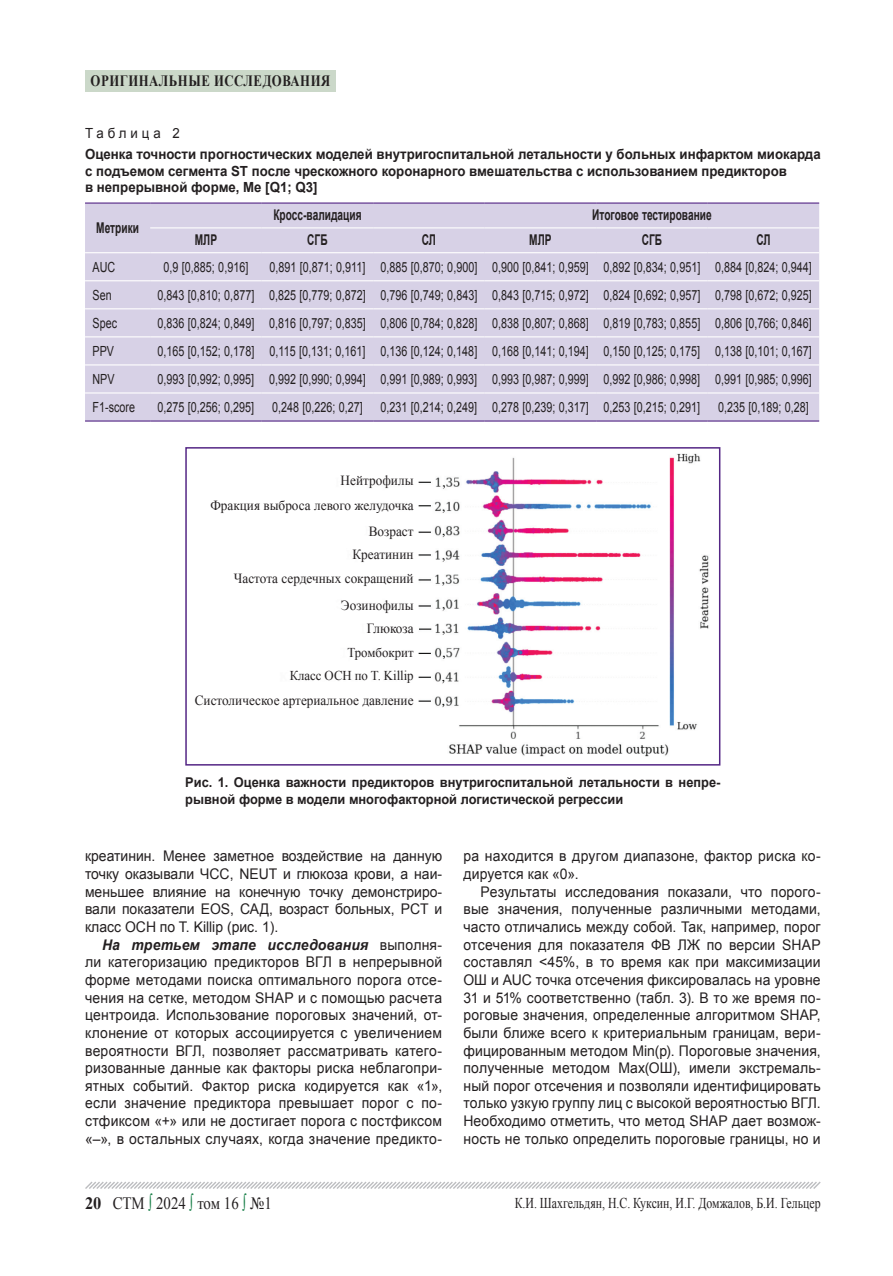
<style>
.page{position:relative;width:893px;height:1276px;background:#fff}
.page>*{position:absolute;margin:0;border:0;box-sizing:border-box;transform-origin:0 0}
.t1{font:17.4px "Times New Roman";color:#231f20;scale:.86 1}
.t2{font:700 15.75px "Times New Roman";letter-spacing:.04em;color:#231f20;scale:.81 1}
.t3{font:15px "Times New Roman";color:#231f20;scale:.79 1}
.t4{font:700 14.85px "Arial";letter-spacing:.005em;color:#231f20;scale:.68 1}
.t5{font:14.7px/17.7px "Arial";letter-spacing:.015em;color:#231f20;text-align:justify;scale:.95 1}
.t6{font:13.95px "Arial";letter-spacing:.005em;color:#231f20;scale:.77 1}
.t7{font:700 13.95px/16.8px "Arial";color:#231f20;scale:.95 1}
.t8{font:13.95px/22.8px "Times New Roman";color:#231f20;text-align:right;scale:.95 1}
.t9{font:13.95px "Arial";letter-spacing:.3em;color:#231f20;scale:.95 1}
.t10{font:700 13.5px/16.2px "Arial";color:#231f20;scale:.95 1}
.t11{font:13.5px "Times New Roman";letter-spacing:-.005em;color:#231f20;scale:.95 1}
.s1{font-weight:700;font-style:italic}
.s2{font-weight:700}
.s3{color:#127c43}
</style>
<div class="page">
<svg style="left:85px;top:1181px;width:736px;height:8px"></svg>
<div style="left:85px;top:70px;width:251px;height:21px;background:#cbd8c9"></div>
<div style="left:85px;top:204px;width:734px;height:216px;background:#d7d1e6"></div>
<hr style="left:150px;top:227px;width:112px;height:1px;background:#fff">
<hr style="left:262px;top:227px;width:111px;height:1px;background:#fff">
<hr style="left:373px;top:227px;width:112px;height:1px;background:#fff">
<hr style="left:485px;top:227px;width:111px;height:1px;background:#fff">
<hr style="left:596px;top:227px;width:112px;height:1px;background:#fff">
<hr style="left:708px;top:227px;width:111px;height:1px;background:#fff">
<hr style="left:85px;top:252px;width:65px;height:1px;background:#fff">
<hr style="left:150px;top:252px;width:112px;height:1px;background:#fff">
<hr style="left:262px;top:252px;width:111px;height:1px;background:#fff">
<hr style="left:373px;top:252px;width:112px;height:1px;background:#fff">
<hr style="left:485px;top:252px;width:111px;height:1px;background:#fff">
<hr style="left:596px;top:252px;width:112px;height:1px;background:#fff">
<hr style="left:708px;top:252px;width:111px;height:1px;background:#fff">
<hr style="left:85px;top:280px;width:65px;height:1px;background:#fff">
<hr style="left:150px;top:280px;width:112px;height:1px;background:#fff">
<hr style="left:262px;top:280px;width:111px;height:1px;background:#fff">
<hr style="left:373px;top:280px;width:112px;height:1px;background:#fff">
<hr style="left:485px;top:280px;width:111px;height:1px;background:#fff">
<hr style="left:596px;top:280px;width:112px;height:1px;background:#fff">
<hr style="left:708px;top:280px;width:111px;height:1px;background:#fff">
<hr style="left:85px;top:308px;width:65px;height:1px;background:#fff">
<hr style="left:150px;top:308px;width:112px;height:1px;background:#fff">
<hr style="left:262px;top:308px;width:111px;height:1px;background:#fff">
<hr style="left:373px;top:308px;width:112px;height:1px;background:#fff">
<hr style="left:485px;top:308px;width:111px;height:1px;background:#fff">
<hr style="left:596px;top:308px;width:112px;height:1px;background:#fff">
<hr style="left:708px;top:308px;width:111px;height:1px;background:#fff">
<hr style="left:85px;top:336px;width:65px;height:1px;background:#fff">
<hr style="left:150px;top:336px;width:112px;height:1px;background:#fff">
<hr style="left:262px;top:336px;width:111px;height:1px;background:#fff">
<hr style="left:373px;top:336px;width:112px;height:1px;background:#fff">
<hr style="left:485px;top:336px;width:111px;height:1px;background:#fff">
<hr style="left:596px;top:336px;width:112px;height:1px;background:#fff">
<hr style="left:708px;top:336px;width:111px;height:1px;background:#fff">
<hr style="left:85px;top:364px;width:65px;height:1px;background:#fff">
<hr style="left:150px;top:364px;width:112px;height:1px;background:#fff">
<hr style="left:262px;top:364px;width:111px;height:1px;background:#fff">
<hr style="left:373px;top:364px;width:112px;height:1px;background:#fff">
<hr style="left:485px;top:364px;width:111px;height:1px;background:#fff">
<hr style="left:596px;top:364px;width:112px;height:1px;background:#fff">
<hr style="left:708px;top:364px;width:111px;height:1px;background:#fff">
<hr style="left:85px;top:392px;width:65px;height:1px;background:#fff">
<hr style="left:150px;top:392px;width:112px;height:1px;background:#fff">
<hr style="left:262px;top:392px;width:111px;height:1px;background:#fff">
<hr style="left:373px;top:392px;width:112px;height:1px;background:#fff">
<hr style="left:485px;top:392px;width:111px;height:1px;background:#fff">
<hr style="left:596px;top:392px;width:112px;height:1px;background:#fff">
<hr style="left:708px;top:392px;width:111px;height:1px;background:#fff">
<hr style="left:85px;top:202px;width:65px;height:2px;background:#542685">
<hr style="left:150px;top:202px;width:112px;height:2px;background:#542685">
<hr style="left:262px;top:202px;width:111px;height:2px;background:#542685">
<hr style="left:373px;top:202px;width:112px;height:2px;background:#542685">
<hr style="left:485px;top:202px;width:111px;height:2px;background:#542685">
<hr style="left:596px;top:202px;width:112px;height:2px;background:#542685">
<hr style="left:708px;top:202px;width:111px;height:2px;background:#542685">
<hr style="left:85px;top:420px;width:65px;height:1px;background:#542685">
<hr style="left:150px;top:420px;width:112px;height:1px;background:#542685">
<hr style="left:262px;top:420px;width:111px;height:1px;background:#542685">
<hr style="left:373px;top:420px;width:112px;height:1px;background:#542685">
<hr style="left:485px;top:420px;width:111px;height:1px;background:#542685">
<hr style="left:596px;top:420px;width:112px;height:1px;background:#542685">
<hr style="left:708px;top:420px;width:111px;height:1px;background:#542685">
<img style="left:418px;top:453px;width:291px;height:304px">
<div style="left:185px;top:447px;width:535px;height:318px;border:2px solid #542685"></div>
<p class="t2" style="left:91px;top:70px;width:297px">оригинальные исследования</p>
<p class="t9" style="left:85px;top:124px;width:101px">Таблица 2</p>
<p class="t7" style="left:85px;top:146px;width:776px">Оценка точности прогностических моделей внутригоспитальной летальности у больных инфарктом миокарда с подъемом сегмента ST после чрескожного коронарного вмешательства с использованием предикторов<br>в непрерывной форме, Me [Q1; Q3]</p>
<p class="t4" style="left:96px;top:218px;width:64px">Метрики</p>
<p class="t2" style="left:87px;top:70px;width:158px">биотехнологии</p>
<p class="t4" style="left:273px;top:205px;width:131px">Кросс-валидация</p>
<p class="t4" style="left:592px;top:205px;width:177px">Итоговое тестирование</p>
<p class="t4" style="left:195px;top:230px;width:34px">МЛР</p>
<p class="t4" style="left:307px;top:230px;width:31px">СГБ</p>
<p class="t4" style="left:422px;top:230px;width:22px">СЛ</p>
<p class="t4" style="left:529px;top:230px;width:34px">МЛР</p>
<p class="t4" style="left:642px;top:230px;width:31px">СГБ</p>
<p class="t4" style="left:756px;top:230px;width:22px">СЛ</p>
<p class="t6" style="left:93px;top:258px;width:31px">AUC</p>
<p class="t6" style="left:164px;top:258px;width:112px">0,9 [0,885; 0,916]</p>
<p class="t6" style="left:269px;top:258px;width:706px">0,891 [0,871; 0,911] 0,885 [0,870; 0,900] 0,900 [0,841; 0,959] 0,892 [0,834; 0,951] 0,884 [0,824; 0,944]</p>
<p class="t6" style="left:93px;top:286px;width:26px">Sen</p>
<p class="t6" style="left:158px;top:286px;width:851px">0,843 [0,810; 0,877] 0,825 [0,779; 0,872] 0,796 [0,749; 0,843] 0,843 [0,715; 0,972] 0,824 [0,692; 0,957] 0,798 [0,672; 0,925]</p>
<p class="t6" style="left:93px;top:314px;width:33px">Spec</p>
<p class="t6" style="left:158px;top:314px;width:851px">0,836 [0,824; 0,849] 0,816 [0,797; 0,835] 0,806 [0,784; 0,828] 0,838 [0,807; 0,868] 0,819 [0,783; 0,855] 0,806 [0,766; 0,846]</p>
<p class="t6" style="left:93px;top:342px;width:29px">PPV</p>
<p class="t6" style="left:158px;top:342px;width:851px">0,165 [0,152; 0,178] 0,115 [0,131; 0,161] 0,136 [0,124; 0,148] 0,168 [0,141; 0,194] 0,150 [0,125; 0,175] 0,138 [0,101; 0,167]</p>
<p class="t6" style="left:92px;top:370px;width:30px">NPV</p>
<p class="t6" style="left:158px;top:370px;width:851px">0,993 [0,992; 0,995] 0,992 [0,990; 0,994] 0,991 [0,989; 0,993] 0,993 [0,987; 0,999] 0,992 [0,986; 0,998] 0,991 [0,985; 0,996]</p>
<p class="t6" style="left:92px;top:398px;width:57px">F1-score</p>
<p class="t6" style="left:158px;top:398px;width:127px">0,275 [0,256; 0,295]</p>
<p class="t6" style="left:272px;top:398px;width:119px">0,248 [0,226; 0,27]</p>
<p class="t6" style="left:381px;top:398px;width:417px">0,231 [0,214; 0,249] 0,278 [0,239; 0,317] 0,253 [0,215; 0,291]</p>
<p class="t6" style="left:718px;top:398px;width:119px">0,235 [0,189; 0,28]</p>
<p class="t8" style="left:341px;top:469px;width:78px">Нейтрофилы</p>
<p class="t8" style="left:352px;top:520px;width:66px">Возраст креатинин</p>
<p class="t8" style="left:341px;top:593px;width:78px">Эозинофилы<br>Глюкоза</p>
<p class="t8" style="left:210px;top:494px;width:215px">фракция выброса левого желудочка</p>
<p class="t8" style="left:234px;top:567px;width:191px">Частота сердечных сокращений</p>
<p class="t11" style="left:347px;top:644px;width:71px">Тромбокрит</p>
<p class="t11" style="left:290px;top:666px;width:132px">Класс ОСН по T. Killip</p>
<p class="t8" style="left:195px;top:688px;width:232px">Систолическое артериальное давление</p>
<p class="t10" style="left:185px;top:775px;width:565px">Рис. 1. Оценка важности предикторов внутригоспитальной летальности в непре&shy;рывной форме в модели многофакторной логистической регрессии</p>
<p class="t5" style="left:85px;top:847px;width:377px">креатинин. Менее заметное воздействие на данную точку оказывали ЧСС, NEUT и глюкоза крови, а наи&shy;меньшее влияние на конечную точку демонстриро&shy;вали показатели EOS, САД, возраст больных, PCT и класс ОСН по T. Killip (рис. 1).</p>
<p class="t5" style="left:85px;top:936px;width:377px;text-indent:17px"><span class="s1">На третьем этапе исследования</span> выполня&shy;ли категоризацию предикторов ВГЛ в непрерывной форме методами поиска оптимального порога отсе&shy;чения на сетке, методом SHAP и с помощью расчета центроида. Использование пороговых значений, от&shy;клонение от которых ассоциируется с увеличением вероятности ВГЛ, позволяет рассматривать катего&shy;ризованные данные как факторы риска неблагопри&shy;ятных событий. Фактор риска кодируется как «1», если значение предиктора превышает порог с по&shy;стфиксом «+» или не достигает порога с постфиксом «–», в остальных случаях, когда значение предикто-</p>
<p class="t1" style="left:85px;top:1191px;width:219px"><span class="s2">20</span> СТМ <span class="s3">∫</span> 2024 <span class="s3">∫</span> том 16 <span class="s3">∫</span> №1</p>
<p class="t5" style="left:463px;top:847px;width:377px">ра находится в другом диапазоне, фактор риска ко&shy;дируется как «0».</p>
<p class="t5" style="left:463px;top:883px;width:377px;text-indent:17px">Результаты исследования показали, что порого&shy;вые значения, полученные различными методами, часто отличались между собой. Так, например, порог отсечения для показателя ФВ ЛЖ по версии SHAP составлял &lt;45%, в то время как при максимизации ОШ и AUC точка отсечения фиксировалась на уровне 31 и 51% соответственно (табл. 3). В то же время по&shy;роговые значения, определенные алгоритмом SHAP, были ближе всего к критериальным границам, вери&shy;фицированным методом Min(p). Пороговые значения, полученные методом Max(ОШ), имели экстремаль&shy;ный порог отсечения и позволяли идентифицировать только узкую группу лиц с высокой вероятностью ВГЛ.<br>Необходимо отметить, что метод SHAP дает возмож&shy;ность не только определить пороговые границы, но и</p>
<p class="t3" style="left:515px;top:1192px;width:389px">К.И. Шахгельдян, Н.С. Куксин, И.Г. Домжалов, Б.И. Гельцер</p>
</div>
